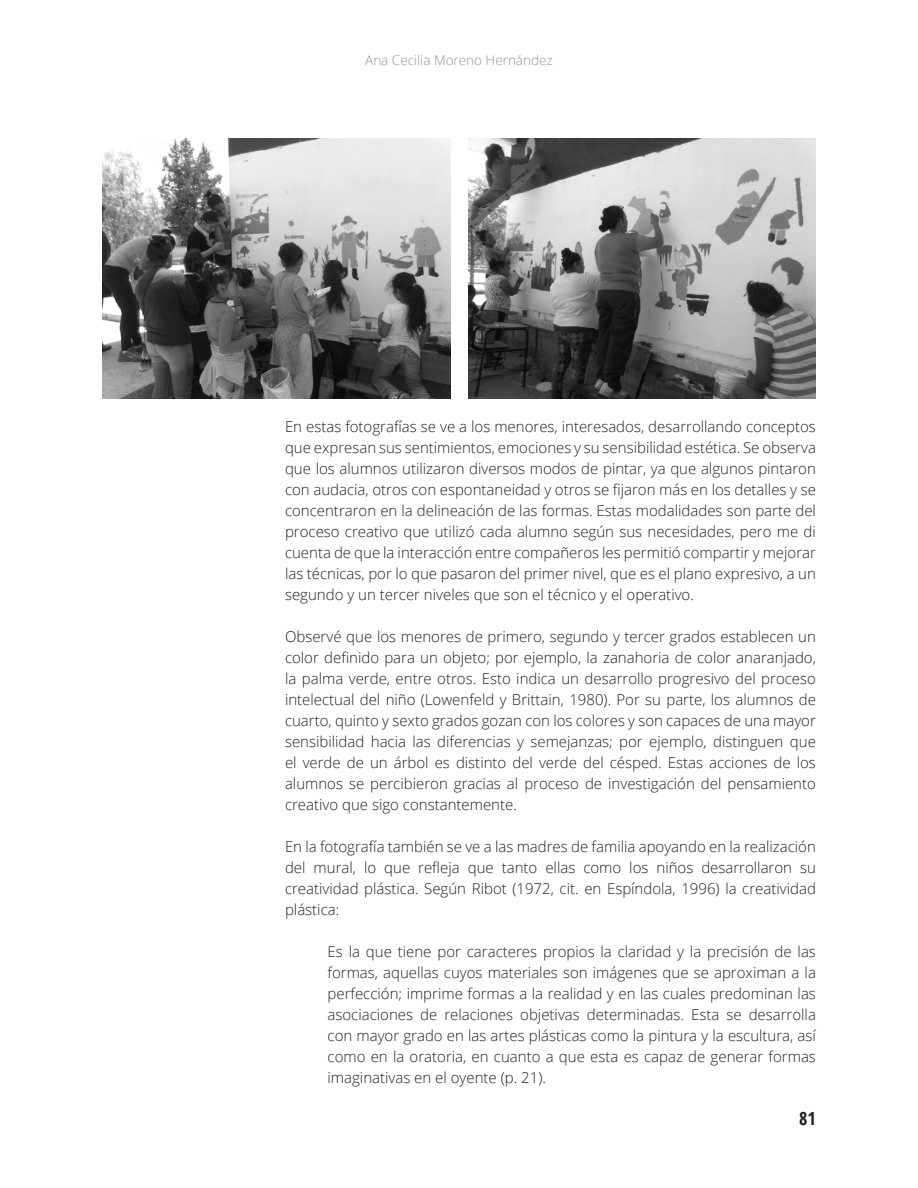
<style>
.page{position:relative;width:918px;height:1188px;background:#fff}
.page>*{position:absolute;margin:0;border:0;box-sizing:border-box;transform-origin:0 0}
.t1{font:700 18px "Open Sans Condensed";color:#231f20}
.t2{font:300 15px/21px "Open Sans";color:#231f20;text-align:justify}
.t3{font:300 13.5px "Open Sans";color:#939598}
</style>
<div class="page">
<img style="left:102px;top:138px;width:348px;height:261px">
<img style="left:468px;top:138px;width:348px;height:261px">
<p class="t3" style="left:365px;top:51px;width:189px">Ana Cecilia Moreno Hernández</p>
<p class="t2" style="left:285px;top:416px;width:532px">En estas fotografías se ve a los menores, interesados, desarrollando conceptos que expresan sus sentimientos, emociones y su sensibilidad estética. Se observa que los alumnos utilizaron diversos modos de pintar, ya que algunos pintaron con audacia, otros con espontaneidad y otros se fijaron más en los detalles y se concentraron en la delineación de las formas. Estas modalidades son parte del proceso creativo que utilizó cada alumno según sus necesidades, pero me di cuenta de que la interacción entre compañeros les permitió compartir y mejorar las técnicas, por lo que pasaron del primer nivel, que es el plano expresivo, a un segundo y un tercer niveles que son el técnico y el operativo.</p>
<p class="t2" style="left:285px;top:626px;width:532px">Observé que los menores de primero, segundo y tercer grados establecen un color definido para un objeto; por ejemplo, la zanahoria de color anaranjado, la palma verde, entre otros. Esto indica un desarrollo progresivo del proceso intelectual del niño (Lowenfeld y Brittain, 1980). Por su parte, los alumnos de cuarto, quinto y sexto grados gozan con los colores y son capaces de una mayor sensibilidad hacia las diferencias y semejanzas; por ejemplo, distinguen que el verde de un árbol es distinto del verde del césped. Estas acciones de los alumnos se percibieron gracias al proceso de investigación del pensamiento creativo que sigo constantemente.</p>
<p class="t2" style="left:285px;top:836px;width:532px">En la fotografía también se ve a las madres de familia apoyando en la realización del mural, lo que refleja que tanto ellas como los niños desarrollaron su creatividad plástica. Según Ribot (1972, cit. en Espíndola, 1996) la creatividad plástica:</p>
<p class="t2" style="left:328px;top:941px;width:490px">Es la que tiene por caracteres propios la claridad y la precisión de las formas, aquellas cuyos materiales son imágenes que se aproximan a la perfección; imprime formas a la realidad y en las cuales predominan las asociaciones de relaciones objetivas determinadas. Esta se desarrolla con mayor grado en las artes plásticas como la pintura y la escultura, así como en la oratoria, en cuanto a que esta es capaz de generar formas imaginativas en el oyente (p. 21).</p>
<p class="t1" style="left:799px;top:1106px;width:18px">81</p>
</div>
